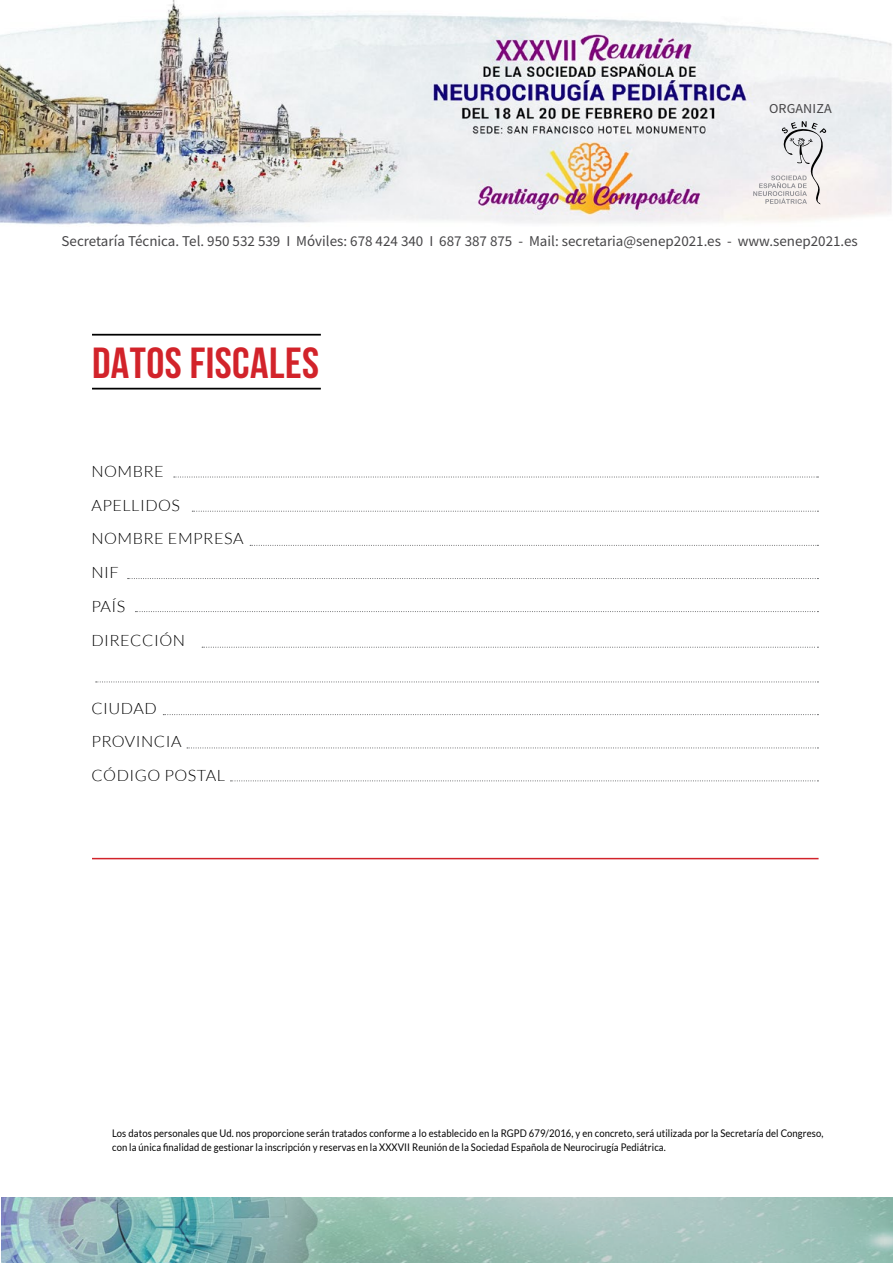
<style>
.page{position:relative;width:893px;height:1263px;background:#fff}
.page>*{position:absolute;margin:0;border:0;box-sizing:border-box;transform-origin:0 0}
.t1{font:700 43.5px "Bebas Neue";letter-spacing:.01em;color:#d2232a;scale:1.04 1}
.t2{font:300 15.75px/33.8px "Lato";letter-spacing:.03em;color:#000}
.t3{font:15px "Source Sans Pro";color:#464547}
.t4{font:13.65px "Source Sans Pro";letter-spacing:.01em;color:#464547;scale:1.04 1}
.t5{font:10.5px/13.5px "Lato";letter-spacing:.01em;color:#000;scale:.9 1}
</style>
<div class="page">
<hr style="left:92px;top:334px;width:229px;height:2px;background:#000">
<hr style="left:92px;top:388px;width:229px;height:1px;background:#000">
<hr style="left:92px;top:858px;width:727px;height:1px;background:#d2232a">
<svg style="left:174px;top:477px;width:644px;height:1px"></svg>
<svg style="left:192px;top:511px;width:626px;height:1px"></svg>
<svg style="left:128px;top:578px;width:690px;height:1px"></svg>
<svg style="left:250px;top:545px;width:568px;height:1px"></svg>
<svg style="left:135px;top:611px;width:683px;height:1px"></svg>
<svg style="left:202px;top:647px;width:616px;height:1px"></svg>
<svg style="left:96px;top:682px;width:722px;height:1px"></svg>
<svg style="left:163px;top:714px;width:655px;height:1px"></svg>
<svg style="left:187px;top:748px;width:631px;height:1px"></svg>
<svg style="left:230px;top:780px;width:588px;height:1px"></svg>
<img style="left:0;top:0;width:892px;height:225px">
<svg style="left:753px;top:121px;width:73px;height:83px"></svg>
<img style="left:1px;top:1197px;width:892px;height:66px">
<h3 class="t4" style="left:769px;top:100px;width:62px">ORGANIZA</h3>
<h3 class="t3" style="left:62px;top:232px;width:798px">Secretaría Técnica. Tel. 950 532 539 I Móviles: 678 424 340 I 687 387 875 - Mail: secretaria@senep2021.es - www.senep2021.es</h3>
<h1 class="t1" style="left:92px;top:339px;width:220px">DATOS FISCALES</h1>
<h2 class="t2" style="left:91px;top:454px;width:153px">NOMBRE<br>APELLIDOS<br>NOMBRE EMPRESA<br>NIF<br>PAÍS<br>DIRECCIÓN</h2>
<h2 class="t2" style="left:91px;top:691px;width:135px">CIUDAD<br>PROVINCIA<br>CÓDIGO POSTAL</h2>
<p class="t5" style="left:112px;top:1127px;width:792px">Los datos personales que Ud. nos proporcione serán tratados conforme a lo establecido en la RGPD 679/2016, y en concreto, será utilizada por la Secretaría del Congreso, con la única finalidad de gestionar la inscripción y reservas en la XXXVII Reunión de la Sociedad Española de Neurocirugía Pediátrica.</p>
</div>
